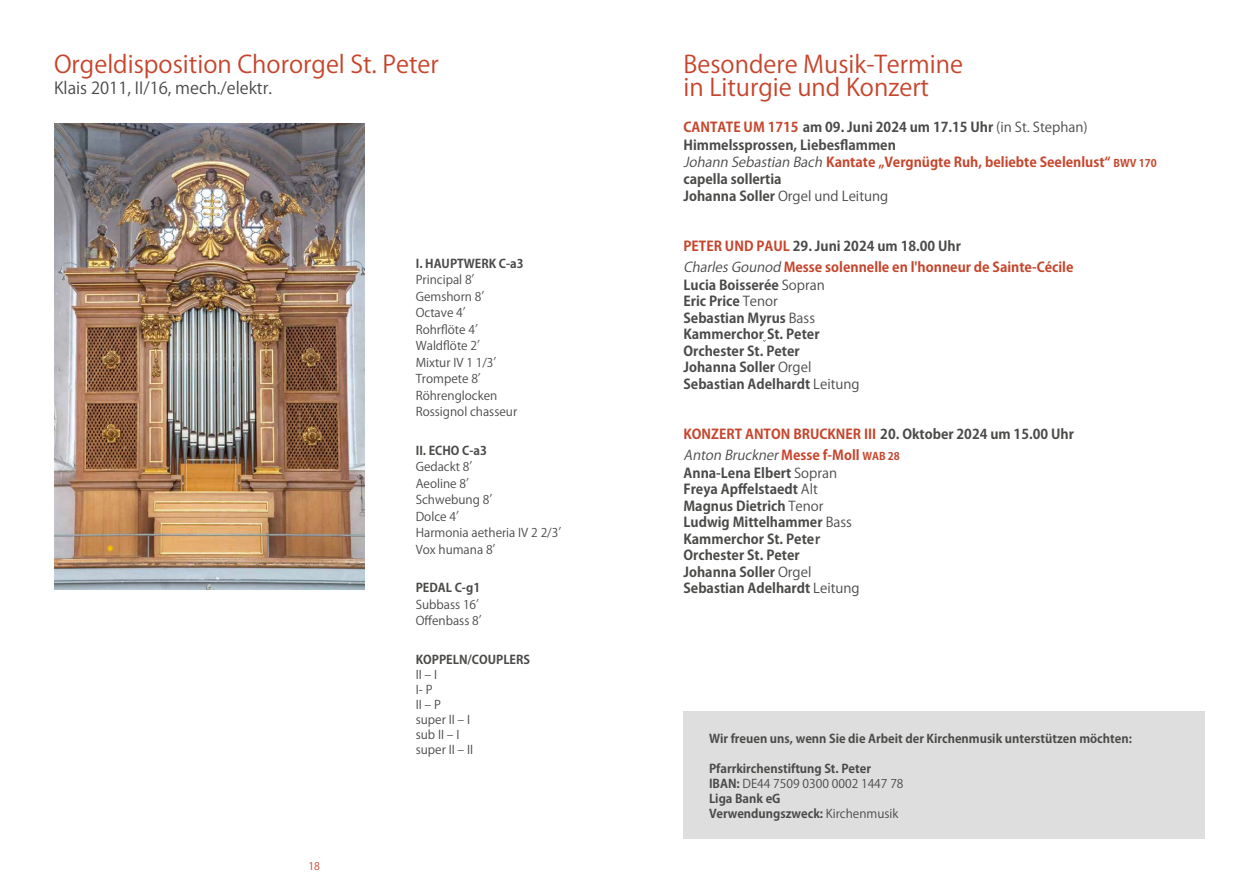
<style>
.page{position:relative;width:1259px;height:893px;background:#fff}
.page>*{position:absolute;margin:0;border:0;box-sizing:border-box;transform-origin:0 0}
.t1{font:24px/22.5px "Koz Go Pro";color:#c6452c}
.t2{font:16.5px "Koz Go Pro";color:#4a4a49}
.t3{font:700 13.5px/16.5px "Koz Go Pro";color:#4a4a49}
.t4{font:700 13.5px/20.7px "Koz Go Pro";color:#c6452c}
.t5{font:13.5px "Koz Go Pro";color:#4a4a49}
.t6{font:12px/16.5px "Koz Go Pro";color:#4a4a49}
.t7{font:700 12px/15px "Koz Go Pro";color:#4a4a49}
.t8{font:10.5px "Koz Go Pro";color:#c6452c}
.s1{color:#c6452c}
.s2{font-weight:400}
.s3{font-weight:400;font-style:italic;color:#4a4a49}
.s4{font-size:10.5px}
.s5{color:#4a4a49}
.s6{font-weight:700}
</style>
<div class="page">
<img style="left:54px;top:124px;width:310px;height:465px">
<div style="left:683px;top:712px;width:522px;height:127px;background:#dedede"></div>
<h1 class="t1" style="left:54px;top:54px;width:386px">Orgeldisposition Chororgel St. Peter</h1>
<p class="t2" style="left:54px;top:77px;width:219px">Klais 2011, II/16, mech./elektr.</p>
<p class="t8" style="left:308px;top:859px;width:13px">18</p>
<p class="t7" style="left:416px;top:256px;width:109px">I. HAUPTWERK C-a3</p>
<p class="t6" style="left:416px;top:272px;width:103px">Principal 8′<br>Gemshorn 8′<br>Octave 4′<br>Rohrflöte 4′<br>Waldflöte 2′<br>Mixtur IV 1 1/3′<br>Trompete 8′<br>Röhrenglocken<br>Rossignol chasseur</p>
<p class="t7" style="left:416px;top:443px;width:73px">II. ECHO C-a3</p>
<p class="t6" style="left:416px;top:459px;width:156px">Gedackt 8′<br>Aeoline 8′<br>Schwebung 8′<br>Dolce 4′<br>Harmonia aetheria IV 2 2/3′<br>Vox humana 8′</p>
<p class="t7" style="left:416px;top:581px;width:66px">PEDAL C-g1</p>
<p class="t6" style="left:416px;top:596px;width:77px">Subbass 16′<br>Offenbass 8′</p>
<p class="t7" style="left:416px;top:652px;width:116px">KOPPELN/COUPLERS</p>
<p class="t6" style="left:416px;top:667px;width:59px;line-height:15px">II – I<br>I- P<br>II – P super II – I sub II – I super II – II</p>
<h1 class="t1" style="left:683px;top:54px;width:281px">Besondere Musik-Termine in Liturgie und Konzert</h1>
<p class="t3" style="left:683px;top:119px;width:406px;line-height:17.7px"><span class="s1">CANTATE UM 1715</span> am 09. Juni 2024 um 17.15 Uhr <span class="s2">(in St. Stephan)<br></span>Himmelssprossen, Liebesflammen</p>
<p class="t4" style="left:683px;top:154px;width:475px;line-height:17.7px"><span class="s3">Johann Sebastian Bach</span>Kantate „Vergnügte Ruh, beliebte Seelenlust“ <span class="s4">BWV 170 </span><span class="s5">capella sollertia</span></p>
<p class="t5" style="left:683px;top:187px;width:206px"><span class="s6">Johanna Soller</span> Orgel und Leitung</p>
<p class="t4" style="left:683px;top:237px;width:391px">PETER UND PAUL <span class="s5">29. Juni 2024 um 18.00 Uhr<br></span><span class="s3">CharlesGounod</span> Messe solennelle en l'honneur de Sainte-Cécile</p>
<p class="t3" style="left:683px;top:277px;width:178px">Lucia Boisserée <span class="s2">Sopran<br></span>Eric Price <span class="s2">Tenor<br></span>Sebastian Myrus <span class="s2">Bass<br></span>Kammerchor St. Peter<br>Orchester St. Peter<br>Johanna Soller <span class="s2">Orgel<br></span>Sebastian Adelhardt <span class="s2">Leitung</span></p>
<p class="t4" style="left:683px;top:425px;width:392px">KONZERT ANTON BRUCKNER III <span class="s5">20. Oktober 2024 um 15.00 Uhr<br></span><span class="s3">Anton Bruckner</span>Messe f-Moll <span class="s4">WAB 28</span></p>
<p class="t3" style="left:683px;top:465px;width:178px">Anna-Lena Elbert <span class="s2">Sopran<br></span>Freya Apffelstaedt <span class="s2">Alt<br></span>Magnus Dietrich <span class="s2">Tenor<br></span>Ludwig Mittelhammer <span class="s2">Bass<br></span>Kammerchor St. Peter<br>Orchester St. Peter<br>Johanna Soller <span class="s2">Orgel<br></span>Sebastian Adelhardt <span class="s2">Leitung</span></p>
<p class="t7" style="left:709px;top:732px;width:424px">Wir freuen uns, wenn Sie die Arbeit der Kirchenmusik unterstützen möchten:</p>
<p class="t7" style="left:709px;top:762px;width:196px">Pfarrkirchenstiftung St. Peter<br>IBAN: <span class="s2">DE44 7509 0300 0002 1447 78<br></span>Liga Bank eG<br>Verwendungszweck: <span class="s2">Kirchenmusik</span></p>
</div>
